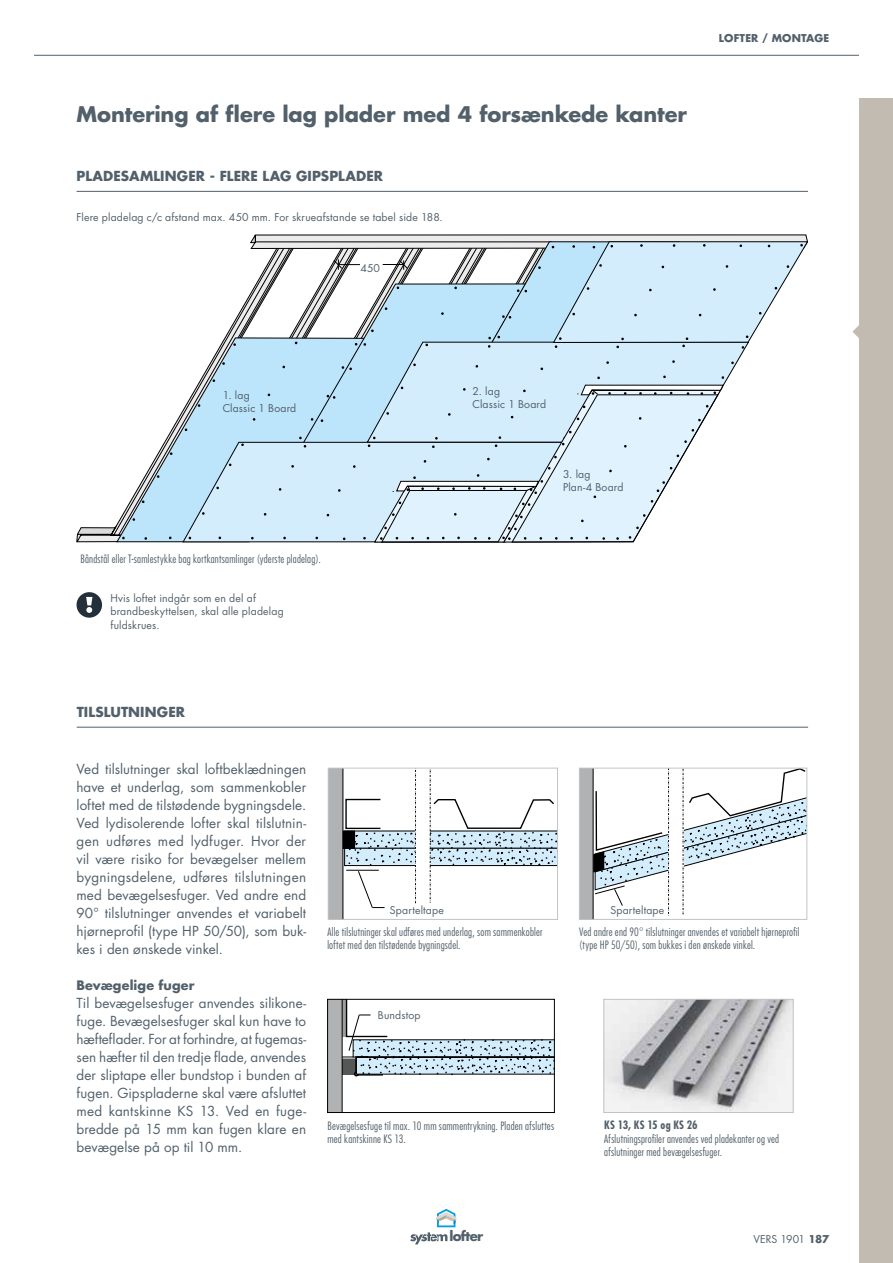
<style>
.page{position:relative;width:893px;height:1263px;background:#fff}
.page>*{position:absolute;margin:0;border:0;box-sizing:border-box;transform-origin:0 0}
.t1{font:700 21px "Futura Std";letter-spacing:-.005em;color:#52606b}
.t2{font:13.5px/18px "Futura Std";letter-spacing:.005em;color:#52606b;text-align:justify}
.t3{font:700 13.5px "Futura Std";letter-spacing:.01em;color:#52606b}
.t4{font:700 13.35px "Futura Std";letter-spacing:-.05em;color:#52606b}
.t5{font:700 12.75px "Futura Std";letter-spacing:.01em;color:#52606b}
.t6{font:300 condensed 11.25px/13.5px "Futura Std";letter-spacing:.015em;color:#52606b}
.t7{font:700 condensed 11.25px "Futura Std";letter-spacing:.005em;color:#52606b}
.t8{font:10.5px/13.5px "Futura Std";letter-spacing:.015em;color:#52606b}
.t9{font:700 10.5px "Futura Std";letter-spacing:.01em;color:#52606b}
.s1{font-weight:700}
</style>
<div class="page">
<hr style="left:34px;top:55px;width:825px;height:1px;background:#52606b">
<div style="left:859px;top:98px;width:34px;height:1165px;background:#c2bbb1"></div>
<svg style="left:852px;top:325px;width:7px;height:13px"></svg>
<svg style="left:410px;top:1209px;width:46px;height:35px"></svg>
<svg style="left:77px;top:592px;width:25px;height:26px"></svg>
<img style="left:606px;top:1001px;width:185px;height:110px">
<div style="left:604px;top:999px;width:189px;height:114px;border:1px solid #c1c4c6"></div>
<hr style="left:77px;top:727px;width:731px;height:1px;background:#52606b">
<hr style="left:77px;top:191px;width:731px;height:1px;background:#52606b">
<svg style="left:116px;top:411px;width:66px;height:131px"></svg>
<svg style="left:77px;top:528px;width:48px;height:14px"></svg>
<div style="left:328px;top:768px;width:15px;height:151px;background:#b1b2b3"></div>
<svg style="left:343px;top:768px;width:215px;height:151px"></svg>
<div style="left:579px;top:768px;width:14px;height:151px;background:#b1b2b3"></div>
<svg style="left:593px;top:768px;width:214px;height:151px"></svg>
<div style="left:328px;top:999px;width:14px;height:113px;background:#b1b2b3"></div>
<hr style="left:342px;top:999px;width:1px;height:113px;background:#000">
<div style="left:327px;top:999px;width:228px;height:114px;border:1px solid #000"></div>
<svg style="left:341px;top:999px;width:213px;height:78px"></svg>
<svg style="left:182px;top:234px;width:626px;height:308px"></svg>
<h1 class="t1" style="left:77px;top:100px;width:612px">Montering af flere lag plader med 4 forsænkede kanter</h1>
<p class="t3" style="left:77px;top:167px;width:308px">PLADESAMLINGER - FLERE LAG GIPSPLADER</p>
<p class="t8" style="left:77px;top:211px;width:368px">Flere pladelag c/c afstand max. 450 mm. For skrueafstande se tabel side 188.</p>
<p class="t8" style="left:360px;top:261px;width:21px">450</p>
<p class="t9" style="left:719px;top:31px;width:112px">LOFTER / MONTAGE</p>
<p class="t8" style="left:223px;top:388px;width:75px">1. lag<br>Classic 1 Board</p>
<p class="t8" style="left:472px;top:384px;width:75px">2. lag<br>Classic 1 Board</p>
<p class="t8" style="left:563px;top:467px;width:62px">3. lag<br>Plan-4 Board</p>
<p class="t6" style="left:80px;top:552px;width:242px">Båndstål eller T-samlestykke bag kortkantsamlinger (yderste pladelag).</p>
<p class="t8" style="left:111px;top:591px;width:175px">Hvis loftet indgår som en del af brandbeskyttelsen, skal alle pladelag fuldskrues.</p>
<p class="t3" style="left:77px;top:703px;width:110px">TILSLUTNINGER</p>
<p class="t2" style="left:77px;top:761px;width:231px">Ved tilslutninger skal loftbeklædningen have et underlag, som sammenkobler loftet med de tilstødende bygningsdele.<br>Ved lydisolerende lofter skal tilslutnin&shy;gen udføres med lydfuger. Hvor der vil være risiko for bevægelser mellem bygningsdelene, udføres tilslutningen med bevægelsesfuger. Ved andre end 90° tilslutninger anvendes et variabelt hjørneprofil (type HP 50/50), som buk&shy;kes i den ønskede vinkel.</p>
<p class="t5" style="left:77px;top:977px;width:120px">Bevægelige fuger</p>
<p class="t2" style="left:77px;top:995px;width:231px">Til bevægelsesfuger anvendes silikone&shy;fuge. Bevægelsesfuger skal kun have to hæfteflader. For at forhindre, at fugemas&shy;sen hæfter til den tredje flade, anvendes der sliptape eller bundstop i bunden af fugen. Gipspladerne skal være afsluttet med kantskinne KS 13. Ved en fuge&shy;bredde på 15 mm kan fugen klare en bevægelse på op til 10 mm.</p>
<p class="t8" style="left:390px;top:903px;width:55px">Sparteltape</p>
<p class="t8" style="left:610px;top:903px;width:55px">Sparteltape</p>
<p class="t6" style="left:579px;top:925px;width:222px">Ved andre end 90° tilslutninger anvendes et variabelt hjørneprofil (type HP 50/50), som bukkes i den ønskede vinkel.</p>
<p class="t6" style="left:327px;top:925px;width:217px">Alle tilslutninger skal udføres med underlag, som sammenkobler loftet med den tilstødende bygningsdel.</p>
<p class="t8" style="left:378px;top:1008px;width:44px">Bundstop</p>
<p class="t6" style="left:327px;top:1119px;width:228px">Bevægelsesfuge til max. 10 mm sammentrykning. Pladen afsluttes med kantskinne KS 13.</p>
<p class="t7" style="left:604px;top:1118px;width:95px">KS 13, KS 15 og KS 26</p>
<p class="t6" style="left:604px;top:1131px;width:176px">Afslutningsprofiler anvendes ved pladekanter og ved afslutninger med bevægelsesfuger.</p>
<p class="t4" style="left:449px;top:1227px;width:35px">lofter</p>
<p class="t8" style="left:753px;top:1233px;width:77px">VERS 1901 <span class="s1">187</span></p>
</div>
